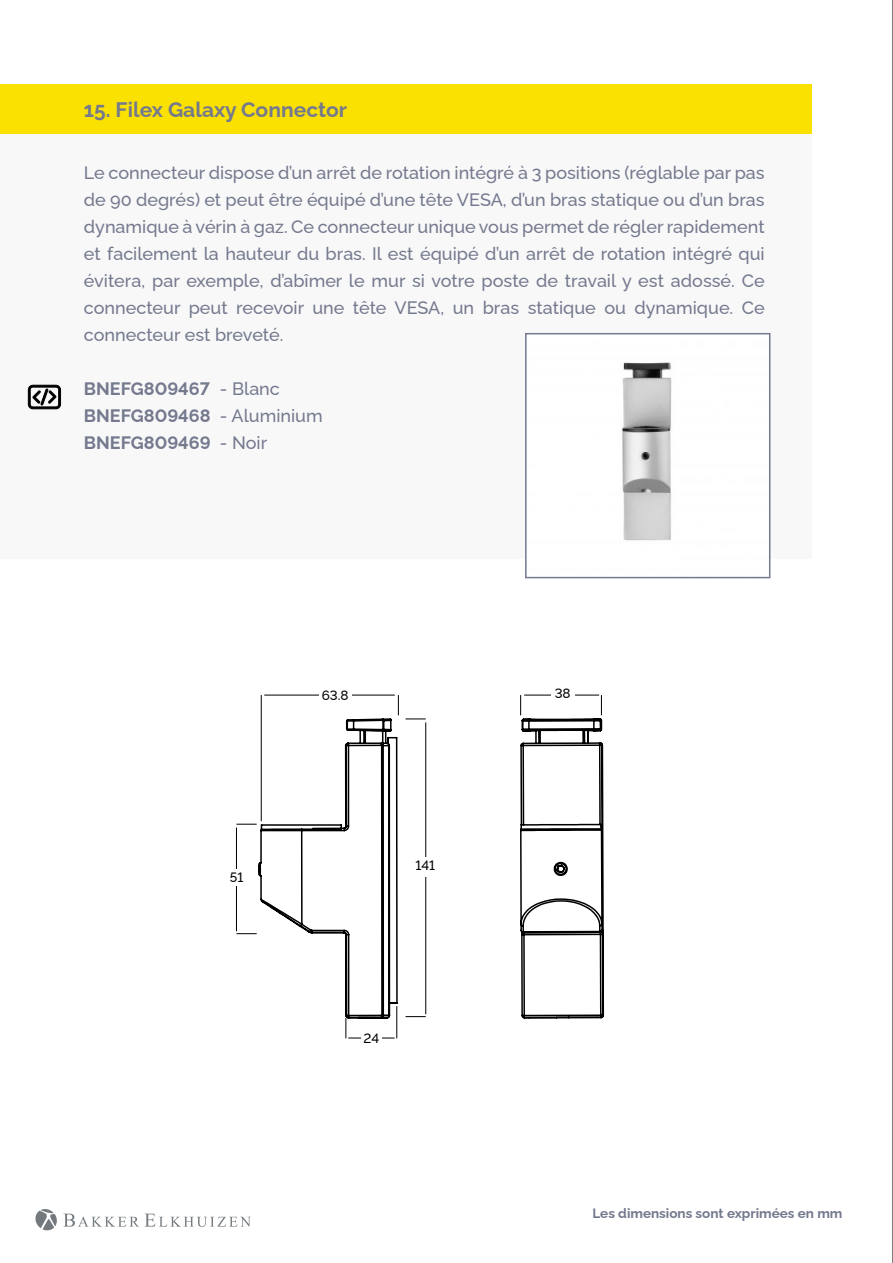
<style>
.page{position:relative;width:893px;height:1263px;background:#fff}
.page>*{position:absolute;margin:0;border:0;box-sizing:border-box;transform-origin:0 0}
.t1{font:700 21px "Raleway";color:#74798d}
.t2{font:500 18px/27px "Raleway";color:#74798d;text-align:justify}
.t3{font:700 18px/27px "Raleway";color:#74798d}
.t4{font:700 13.5px "Raleway";color:#74798d}
.t5{font:500 13.5px "Raleway";color:#000}
.s1{font-weight:500}
</style>
<div class="page">
<hr style="left:892px;top:0;width:1px;height:1263px;background:#000">
<svg style="left:35px;top:1209px;width:104px;height:22px"></svg>
<svg style="left:145px;top:1213px;width:106px;height:14px"></svg>
<div style="left:0;top:84px;width:812px;height:50px;background:#fbe101"></div>
<div style="left:0;top:134px;width:812px;height:424px;background:#f8f8f9"></div>
<svg style="left:28px;top:384px;width:33px;height:25px"></svg>
<svg style="left:520px;top:695px;width:85px;height:324px"></svg>
<svg style="left:241px;top:717px;width:157px;height:303px"></svg>
<svg style="left:406px;top:718px;width:20px;height:1px"></svg>
<hr style="left:425px;top:722px;width:1px;height:292px;background:#000">
<div style="left:414px;top:857px;width:23px;height:20px;background:#fff"></div>
<svg style="left:406px;top:1016px;width:20px;height:1px"></svg>
<svg style="left:236px;top:824px;width:21px;height:1px"></svg>
<hr style="left:236px;top:827px;width:1px;height:104px;background:#000">
<div style="left:225px;top:869px;width:23px;height:16px;background:#fff"></div>
<svg style="left:236px;top:933px;width:21px;height:1px"></svg>
<hr style="left:261px;top:695px;width:1px;height:126px;background:#000">
<hr style="left:264px;top:695px;width:131px;height:1px;background:#000">
<div style="left:319px;top:687px;width:32px;height:16px;background:#fff"></div>
<svg style="left:398px;top:695px;width:1px;height:20px"></svg>
<svg style="left:345px;top:1018px;width:1px;height:20px"></svg>
<hr style="left:348px;top:1038px;width:47px;height:1px;background:#000">
<div style="left:361px;top:1030px;width:21px;height:20px;background:#fff"></div>
<hr style="left:396px;top:1006px;width:1px;height:32px;background:#000">
<img style="left:622px;top:362px;width:50px;height:178px">
<div style="left:525px;top:333px;width:245px;height:245px;border:2px solid #74798d"></div>
<p class="t1" style="left:84px;top:93px;width:265px">15. Filex Galaxy Connector</p>
<p class="t2" style="left:84px;top:157px;width:682px">Le connecteur dispose d’un arrêt de rotation intégré à 3 positions (réglable par pas de 90 degrés) et peut être équipé d’une tête VESA, d’un bras statique ou d’un bras dynamique à vérin à gaz. Ce connecteur unique vous permet de régler rapidement et facilement la hauteur du bras. Il est équipé d’un arrêt de rotation intégré qui évitera, par exemple, d’abîmer le mur si votre poste de travail y est adossé. Ce connecteur peut recevoir une tête VESA, un bras statique ou dynamique. Ce connecteur est breveté.</p>
<p class="t3" style="left:84px;top:373px;width:240px">BNEFG809467 <span class="s1">- Blanc<br></span>BNEFG809468 <span class="s1">- Aluminium<br></span>BNEFG809469 <span class="s1">- Noir</span></p>
<p class="t5" style="left:230px;top:866px;width:15px">51</p>
<p class="t5" style="left:322px;top:684px;width:28px">63.8</p>
<p class="t5" style="left:416px;top:855px;width:21px">141</p>
<p class="t5" style="left:364px;top:1027px;width:17px">24</p>
<p class="t5" style="left:555px;top:683px;width:17px">38</p>
<p class="t4" style="left:592px;top:1203px;width:252px">Les dimensions sont exprimées en mm</p>
</div>
